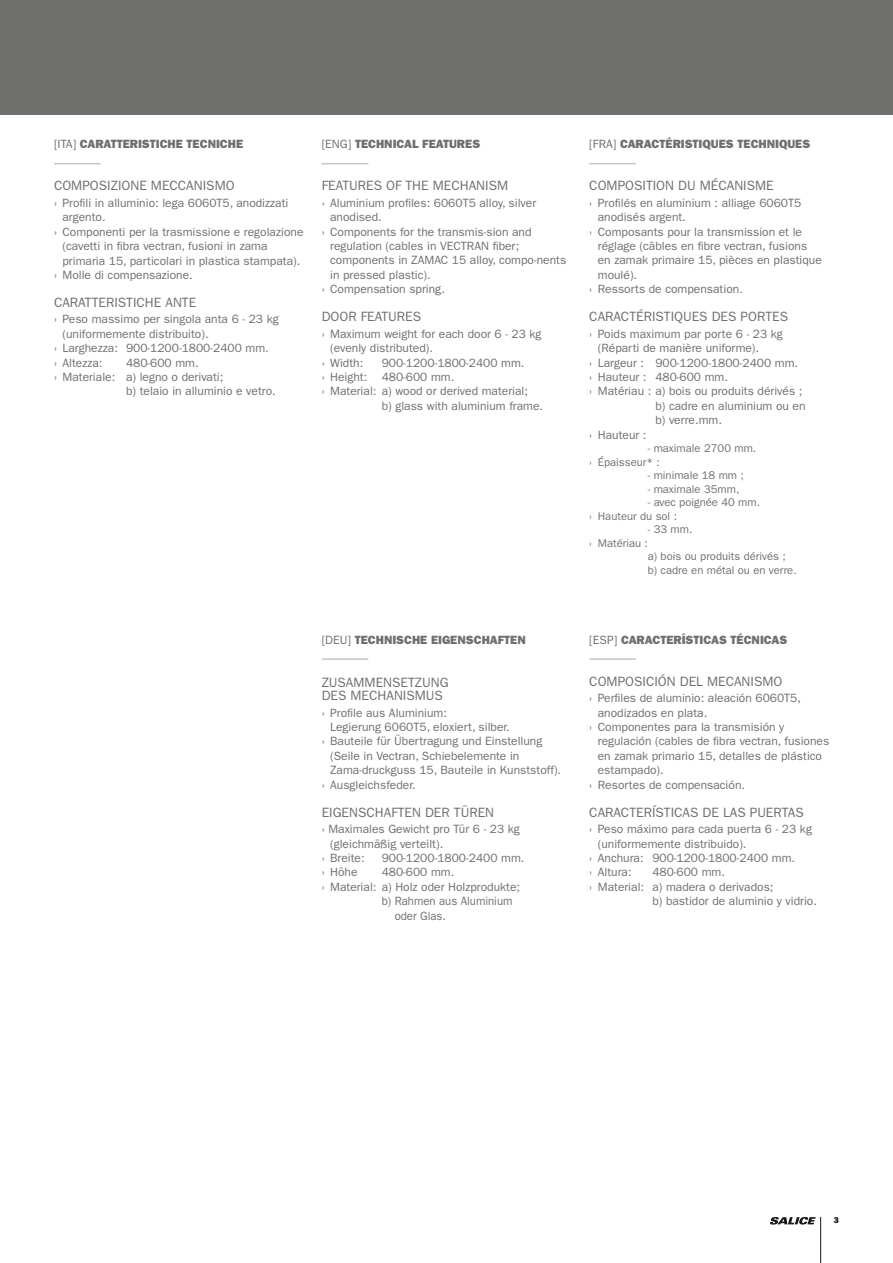
<style>
.page{position:relative;width:893px;height:1263px;background:#fff}
.page>*{position:absolute;margin:0;border:0;box-sizing:border-box;transform-origin:0 0}
.t1{font:13.5px/13.5px "ITC Franklin Gothic Std";color:#6f6f6e}
.t2{font:12px "ITC Franklin Gothic Std";color:#6f6f6e}
.t3{font:12px "ITC Franklin Gothic Std Hvy";color:#6f6f6e}
.t4{font:12px "ITC Franklin Gothic Std";color:#6f6f6e;scale:.95 1}
.t5{font:11.25px/13.5px "ITC Franklin Gothic Std";color:#6f6f6e}
.t6{font:8.55px "ITC Franklin Gothic Std Hvy";color:#1a1a18}
.s1{font-family:"ITC Franklin Gothic Std"}
.s2{color:#fff}
</style>
<div class="page">
<div style="left:0;top:0;width:893px;height:115px;background:#6f6f6e"></div>
<hr style="left:54px;top:163px;width:47px;height:1px;background:#c5c6c6">
<hr style="left:322px;top:163px;width:46px;height:1px;background:#c5c6c6">
<hr style="left:322px;top:658px;width:46px;height:2px;background:#c5c6c6">
<hr style="left:589px;top:163px;width:47px;height:1px;background:#c5c6c6">
<hr style="left:589px;top:658px;width:47px;height:2px;background:#c5c6c6">
<hr style="left:820px;top:1217px;width:1px;height:46px;background:#1a1a18">
<svg style="left:770px;top:1217px;width:46px;height:7px"></svg>
<p class="t3" style="left:54px;top:137px;width:191px"><span class="s1">[ITA]</span> CARATTERISTICHE TECNICHE</p>
<p class="t1" style="left:54px;top:179px;width:182px">COMPOSIZIONE MECCANISMO</p>
<p class="t2" style="left:54px;top:196px;width:236px">› Profili in alluminio: lega 6060T5, anodizzati</p>
<p class="t2" style="left:63px;top:210px;width:45px">argento.</p>
<p class="t2" style="left:54px;top:225px;width:251px">› Componenti per la trasmissione e regolazione</p>
<p class="t2" style="left:63px;top:239px;width:207px">(cavetti in fibra vectran, fusioni in zama</p>
<p class="t2" style="left:63px;top:254px;width:239px">primaria 15, particolari in plastica stampata).</p>
<p class="t2" style="left:54px;top:268px;width:140px">› Molle di compensazione.</p>
<p class="t1" style="left:54px;top:296px;width:144px">CARATTERISTICHE ANTE</p>
<p class="t2" style="left:54px;top:312px;width:226px">› Peso massimo per singola anta 6 - 23 kg</p>
<p class="t2" style="left:63px;top:327px;width:148px">(uniformemente distribuito).</p>
<p class="t2" style="left:54px;top:341px;width:216px">› Larghezza: 900-1200-1800-2400 mm.</p>
<p class="t2" style="left:54px;top:356px;width:50px">› Altezza:</p>
<p class="t2" style="left:126px;top:356px;width:74px">480-600 mm.</p>
<p class="t2" style="left:54px;top:370px;width:171px">› Materiale: a) legno o derivati;</p>
<p class="t2" style="left:126px;top:384px;width:151px">b) telaio in alluminio e vetro.</p>
<p class="t3" style="left:322px;top:137px;width:160px"><span class="s1">[ENG]</span> TECHNICAL FEATURES</p>
<p class="t1" style="left:322px;top:179px;width:188px">FEATURES OF THE MECHANISM</p>
<p class="t2" style="left:322px;top:196px;width:216px">› Aluminium profiles: 6060T5 alloy, silver</p>
<p class="t2" style="left:330px;top:210px;width:53px">anodised.</p>
<p class="t2" style="left:322px;top:225px;width:211px">› Components for the transmis-sion and</p>
<p class="t2" style="left:330px;top:239px;width:191px">regulation (cables in VECTRAN fiber;</p>
<p class="t2" style="left:330px;top:253px;width:238px">components in ZAMAC 15 alloy, compo-nents</p>
<p class="t2" style="left:330px;top:268px;width:102px">in pressed plastic).</p>
<p class="t2" style="left:322px;top:282px;width:125px">› Compensation spring.</p>
<p class="t1" style="left:322px;top:310px;width:101px">DOOR FEATURES</p>
<p class="t2" style="left:322px;top:327px;width:221px">› Maximum weight for each door 6 - 23 kg</p>
<p class="t2" style="left:330px;top:341px;width:104px">(evenly distributed).</p>
<p class="t2" style="left:322px;top:355px;width:43px">› Width:</p>
<p class="t2" style="left:382px;top:355px;width:144px">900-1200-1800-2400 mm.</p>
<p class="t2" style="left:322px;top:370px;width:134px">› Height: 480-600 mm.</p>
<p class="t2" style="left:322px;top:384px;width:208px">› Material: a) wood or derived material;</p>
<p class="t2" style="left:382px;top:399px;width:163px">b) glass with aluminium frame.</p>
<p class="t3" style="left:322px;top:633px;width:206px"><span class="s1">[DEU]</span> TECHNISCHE EIGENSCHAFTEN</p>
<p class="t1" style="left:322px;top:675px;width:128px">ZUSAMMENSETZUNG<br>DES MECHANISMUS</p>
<p class="t2" style="left:322px;top:706px;width:127px">› Profile aus Aluminium:</p>
<p class="t2" style="left:330px;top:720px;width:181px">Legierung 6060T5, eloxiert, silber.</p>
<p class="t2" style="left:322px;top:734px;width:222px">› Bauteile für Übertragung und Einstellung</p>
<p class="t2" style="left:330px;top:749px;width:191px">(Seile in Vectran, Schiebelemente in</p>
<p class="t2" style="left:330px;top:763px;width:233px">Zama-druckguss 15, Bauteile in Kunststoff).</p>
<p class="t2" style="left:322px;top:778px;width:95px">› Ausgleichsfeder.</p>
<p class="t1" style="left:322px;top:805px;width:174px">EIGENSCHAFTEN DER TÜREN</p>
<p class="t2" style="left:322px;top:822px;width:200px">› Maximales Gewicht pro Tür 6 - 23 kg</p>
<p class="t2" style="left:330px;top:836px;width:115px">(gleichmäßig verteilt).</p>
<p class="t2" style="left:322px;top:851px;width:45px">› Breite:</p>
<p class="t2" style="left:382px;top:851px;width:144px">900-1200-1800-2400 mm.</p>
<p class="t2" style="left:322px;top:865px;width:37px">› Höhe</p>
<p class="t2" style="left:382px;top:865px;width:74px">480-600 mm.</p>
<p class="t2" style="left:322px;top:880px;width:200px">› Material: a) Holz oder Holzprodukte;</p>
<p class="t4" style="left:382px;top:894px;width:139px">b) Rahmen aus Aluminium</p>
<p class="t4" style="left:382px;top:908px;width:69px"><span class="s2">b)</span> oder Glas.</p>
<p class="t3" style="left:589px;top:137px;width:223px"><span class="s1">[FRA]</span> CARACTÉRISTIQUES TECHNIQUES</p>
<p class="t1" style="left:589px;top:179px;width:186px">COMPOSITION DU MÉCANISME</p>
<p class="t2" style="left:589px;top:196px;width:214px">› Profilés en aluminium : alliage 6060T5</p>
<p class="t2" style="left:598px;top:210px;width:90px">anodisés argent.</p>
<p class="t2" style="left:589px;top:225px;width:214px">› Composants pour la transmission et le</p>
<p class="t2" style="left:598px;top:239px;width:211px">réglage (câbles en fibre vectran, fusions</p>
<p class="t2" style="left:598px;top:253px;width:226px">en zamak primaire 15, pièces en plastique</p>
<p class="t2" style="left:598px;top:268px;width:41px">moulé).</p>
<p class="t2" style="left:589px;top:282px;width:155px">› Ressorts de compensation.</p>
<p class="t1" style="left:589px;top:310px;width:200px">CARACTÉRISTIQUES DES PORTES</p>
<p class="t2" style="left:589px;top:327px;width:195px">› Poids maximum par porte 6 - 23 kg</p>
<p class="t2" style="left:598px;top:341px;width:163px">(Réparti de manière uniforme).</p>
<p class="t2" style="left:589px;top:355px;width:210px">› Largeur : 900-1200-1800-2400 mm.</p>
<p class="t2" style="left:589px;top:370px;width:140px">› Hauteur : 480-600 mm.</p>
<p class="t2" style="left:589px;top:384px;width:215px">› Matériau : a) bois ou produits dérivés ;</p>
<p class="t2" style="left:655px;top:399px;width:152px">b) cadre en aluminium ou en</p>
<p class="t2" style="left:655px;top:413px;width:68px">b) verre.mm.</p>
<p class="t2" style="left:589px;top:427px;width:59px">› Hauteur :</p>
<p class="t5" style="left:589px;top:441px;width:168px;text-indent:58px">- maximale 2700 mm. › Épaisseur* :</p>
<p class="t5" style="left:648px;top:468px;width:98px">- minimale 18 mm ;</p>
<p class="t5" style="left:648px;top:482px;width:93px">- maximale 35mm,</p>
<p class="t5" style="left:589px;top:495px;width:172px;text-indent:58px">- avec poignée 40 mm. › Hauteur du sol :</p>
<p class="t5" style="left:648px;top:522px;width:46px">- 33 mm.</p>
<p class="t5" style="left:589px;top:536px;width:60px">› Matériau :</p>
<p class="t5" style="left:648px;top:549px;width:139px">a) bois ou produits dérivés ;</p>
<p class="t5" style="left:648px;top:563px;width:150px">b) cadre en métal ou en verre.</p>
<p class="t3" style="left:589px;top:633px;width:200px"><span class="s1">[ESP]</span> CARACTERÍSTICAS TÉCNICAS</p>
<p class="t1" style="left:589px;top:674px;width:195px">COMPOSICIÓN DEL MECANISMO</p>
<p class="t2" style="left:589px;top:691px;width:213px">› Perfiles de aluminio: aleación 6060T5,</p>
<p class="t2" style="left:598px;top:706px;width:111px">anodizados en plata.</p>
<p class="t2" style="left:589px;top:720px;width:196px">› Componentes para la transmisión y</p>
<p class="t2" style="left:598px;top:734px;width:233px">regulación (cables de fibra vectran, fusiones</p>
<p class="t2" style="left:598px;top:749px;width:226px">en zamak primario 15, detalles de plástico</p>
<p class="t2" style="left:598px;top:763px;width:67px">estampado).</p>
<p class="t2" style="left:589px;top:778px;width:157px">› Resortes de compensación.</p>
<p class="t1" style="left:589px;top:805px;width:216px">CARACTERÍSTICAS DE LAS PUERTAS</p>
<p class="t2" style="left:589px;top:822px;width:224px">› Peso máximo para cada puerta 6 - 23 kg</p>
<p class="t2" style="left:598px;top:836px;width:150px">(uniformemente distribuido).</p>
<p class="t2" style="left:589px;top:851px;width:207px">› Anchura: 900-1200-1800-2400 mm.</p>
<p class="t2" style="left:589px;top:865px;width:44px">› Altura:</p>
<p class="t2" style="left:652px;top:865px;width:74px">480-600 mm.</p>
<p class="t2" style="left:589px;top:880px;width:186px">› Material: a) madera o derivados;</p>
<p class="t2" style="left:652px;top:894px;width:166px">b) bastidor de aluminio y vidrio.</p>
<p class="t6" style="left:834px;top:1215px;width:7px">3</p>
</div>
